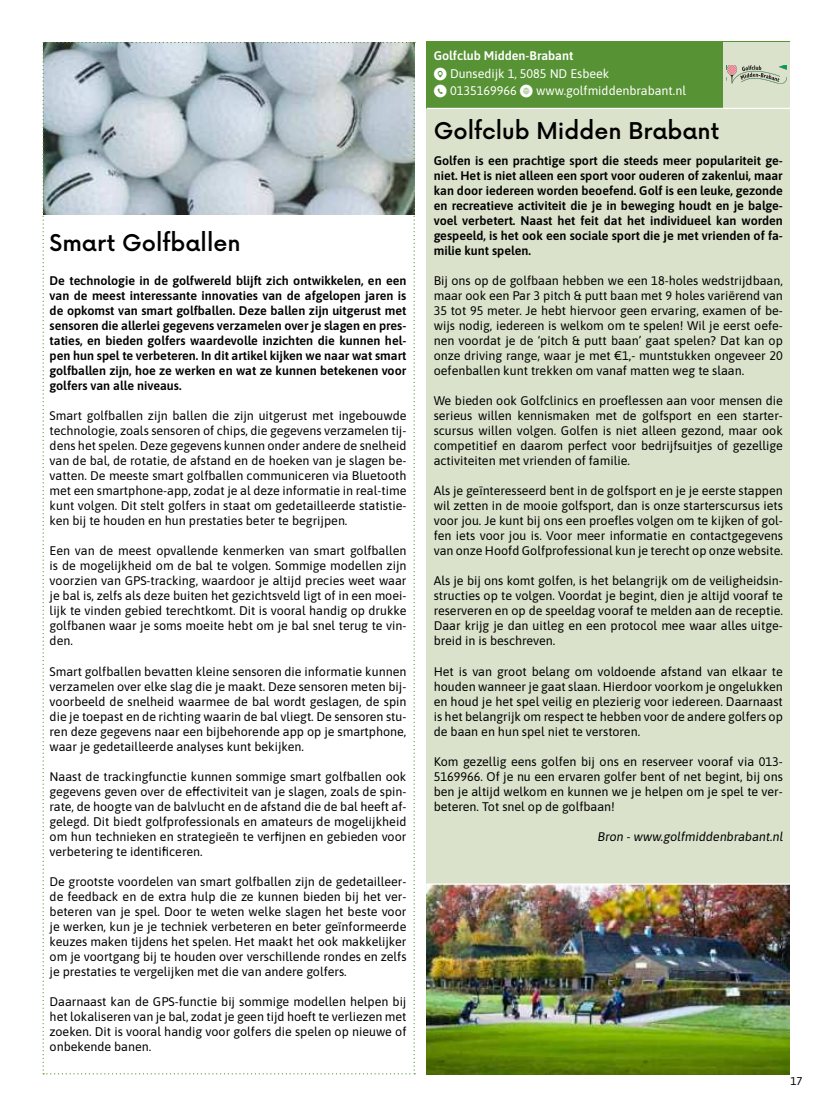
<style>
.page{position:relative;width:833px;height:1117px;background:#fff}
.page>*{position:absolute;margin:0;border:0;box-sizing:border-box;transform-origin:0 0}
.t1{font:500 28.12px "Now";color:#000}
.t2{font:12.5px/15px "Asap";color:#000;text-align:justify}
.t3{font:12.5px/17.5px "Asap";color:#fff}
.t4{font:11.25px "Asap";color:#000}
.s1{font-family:"Social Media Circled"}
</style>
<div class="page">
<div style="left:426px;top:42px;width:364px;height:1033px;background:#dbe2cb"></div>
<img style="left:426px;top:884px;width:364px;height:190px">
<div style="left:426px;top:42px;width:364px;height:32px;background:#579234"></div>
<div style="left:426px;top:59px;width:364px;height:32px;background:#579234"></div>
<div style="left:426px;top:77px;width:364px;height:32px;background:#579234"></div>
<div style="left:723px;top:42px;width:67px;height:66px;background:#dbe2cb"></div>
<hr style="left:426px;top:108px;width:364px;height:1px;background:#fff">
<hr style="left:426px;top:883px;width:364px;height:1px;background:#fff">
<svg style="left:727px;top:66px;width:59px;height:18px"></svg>
<svg style="left:43px;top:42px;width:372px;height:1032px"></svg>
<h1 class="t1" style="left:50px;top:231px;width:192px">Smart Golfballen</h1>
<p class="t2" style="left:50px;top:272px;width:358px">De technologie in de golfwereld blijft zich ontwikkelen, en een van de meest interessante innovaties van de afgelopen jaren is de opkomst van smart golfballen. Deze ballen zijn uitgerust met sensoren die allerlei gegevens verzamelen over je slagen en pres&shy;taties, en bieden golfers waardevolle inzichten die kunnen hel&shy;pen hun spel te verbeteren. In dit artikel kijken we naar wat smart golfballen zijn, hoe ze werken en wat ze kunnen betekenen voor golfers van alle niveaus.</p>
<p class="t2" style="left:50px;top:409px;width:358px">Smart golfballen zijn ballen die zijn uitgerust met ingebouwde technologie, zoals sensoren of chips, die gegevens verzamelen tij&shy;dens het spelen. Deze gegevens kunnen onder andere de snelheid van de bal, de rotatie, de afstand en de hoeken van je slagen be&shy;vatten. De meeste smart golfballen communiceren via Bluetooth met een smartphone-app, zodat je al deze informatie in real-time kunt volgen. Dit stelt golfers in staat om gedetailleerde statistie&shy;ken bij te houden en hun prestaties beter te begrijpen.</p>
<p class="t2" style="left:50px;top:544px;width:358px">Een van de meest opvallende kenmerken van smart golfballen is de mogelijkheid om de bal te volgen. Sommige modellen zijn voorzien van GPS-tracking, waardoor je altijd precies weet waar je bal is, zelfs als deze buiten het gezichtsveld ligt of in een moei&shy;lijk te vinden gebied terechtkomt. Dit is vooral handig op drukke golfbanen waar je soms moeite hebt om je bal snel terug te vin&shy;den.</p>
<p class="t2" style="left:50px;top:664px;width:358px">Smart golfballen bevatten kleine sensoren die informatie kunnen verzamelen over elke slag die je maakt. Deze sensoren meten bij&shy;voorbeeld de snelheid waarmee de bal wordt geslagen, de spin die je toepast en de richting waarin de bal vliegt. De sensoren stu&shy;ren deze gegevens naar een bijbehorende app op je smartphone, waar je gedetailleerde analyses kunt bekijken.</p>
<p class="t2" style="left:50px;top:769px;width:358px">Naast de trackingfunctie kunnen sommige smart golfballen ook gegevens geven over de e昀昀ectiviteit van je slagen, zoals de spin&shy;rate, de hoogte van de balvlucht en de afstand die de bal heeft af&shy;gelegd. Dit biedt golfprofessionals en amateurs de mogelijkheid om hun technieken en strategieën te ver昀椀jnen en gebieden voor verbetering te identi昀椀ceren.</p>
<p class="t2" style="left:50px;top:874px;width:358px">De grootste voordelen van smart golfballen zijn de gedetailleer&shy;de feedback en de extra hulp die ze kunnen bieden bij het ver&shy;beteren van je spel. Door te weten welke slagen het beste voor je werken, kun je je techniek verbeteren en beter geïnformeerde keuzes maken tijdens het spelen. Het maakt het ook makkelijker om je voortgang bij te houden over verschillende rondes en zelfs je prestaties te vergelijken met die van andere golfers.</p>
<p class="t2" style="left:50px;top:994px;width:358px">Daarnaast kan de GPS-functie bij sommige modellen helpen bij het lokaliseren van je bal, zodat je geen tijd hoeft te verliezen met zoeken. Dit is vooral handig voor golfers die spelen op nieuwe of onbekende banen.</p>
<p class="t3" style="left:434px;top:48px;width:254px">Golfclub Midden-Brabant<br><span class="s1">9</span> Dunsedijk 1, 5085 ND Esbeek<br><span class="s1">m</span> 0135169966 <span class="s1">K</span> www.golfmiddenbrabant.nl</p>
<h1 class="t1" style="left:434px;top:118px;width:287px">Golfclub Midden Brabant</h1>
<p class="t2" style="left:434px;top:154px;width:351px">Golfen is een prachtige sport die steeds meer populariteit ge&shy;niet. Het is niet alleen een sport voor ouderen of zakenlui, maar kan door iedereen worden beoefend. Golf is een leuke, gezonde en recreatieve activiteit die je in beweging houdt en je balge&shy;voel verbetert. Naast het feit dat het individueel kan worden gespeeld, is het ook een sociale sport die je met vrienden of fa&shy;milie kunt spelen.</p>
<p class="t2" style="left:434px;top:272px;width:351px">Bij ons op de golfbaan hebben we een 18-holes wedstrijdbaan, maar ook een Par 3 pitch &amp; putt baan met 9 holes variërend van 35 tot 95 meter. Je hebt hiervoor geen ervaring, examen of be&shy;wijs nodig, iedereen is welkom om te spelen! Wil je eerst oefe&shy;nen voordat je de ‘pitch &amp; putt baan’ gaat spelen? Dat kan op onze driving range, waar je met €1,- muntstukken ongeveer 20 oefenballen kunt trekken om vanaf matten weg te slaan.</p>
<p class="t2" style="left:434px;top:392px;width:351px">We bieden ook Golfclinics en proe昀氀essen aan voor mensen die serieus willen kennismaken met de golfsport en een starter&shy;scursus willen volgen. Golfen is niet alleen gezond, maar ook competitief en daarom perfect voor bedrijfsuitjes of gezellige activiteiten met vrienden of familie.</p>
<p class="t2" style="left:434px;top:484px;width:351px">Als je geïnteresseerd bent in de golfsport en je je eerste stappen wil zetten in de mooie golfsport, dan is onze starterscursus iets voor jou. Je kunt bij ons een proe昀氀es volgen om te kijken of gol&shy;fen iets voor jou is. Voor meer informatie en contactgegevens van onze Hoofd Golfprofessional kun je terecht op onze website.</p>
<p class="t2" style="left:434px;top:572px;width:351px">Als je bij ons komt golfen, is het belangrijk om de veiligheidsin&shy;structies op te volgen. Voordat je begint, dien je altijd vooraf te reserveren en op de speeldag vooraf te melden aan de receptie.<br>Daar krijg je dan uitleg en een protocol mee waar alles uitge&shy;breid in is beschreven.</p>
<p class="t2" style="left:434px;top:664px;width:351px">Het is van groot belang om voldoende afstand van elkaar te houden wanneer je gaat slaan. Hierdoor voorkom je ongelukken en houd je het spel veilig en plezierig voor iedereen. Daarnaast is het belangrijk om respect te hebben voor de andere golfers op de baan en hun spel niet te verstoren.</p>
<p class="t2" style="left:434px;top:754px;width:351px">Kom gezellig eens golfen bij ons en reserveer vooraf via 013- 5169966. Of je nu een ervaren golfer bent of net begint, bij ons ben je altijd welkom en kunnen we je helpen om je spel te ver&shy;beteren. Tot snel op de golfbaan!</p>
<p class="t2" style="left:597px;top:829px;width:189px">Bron - www.golfmiddenbrabant.nl</p>
<p class="t4" style="left:790px;top:1075px;width:14px">17</p>
</div>
